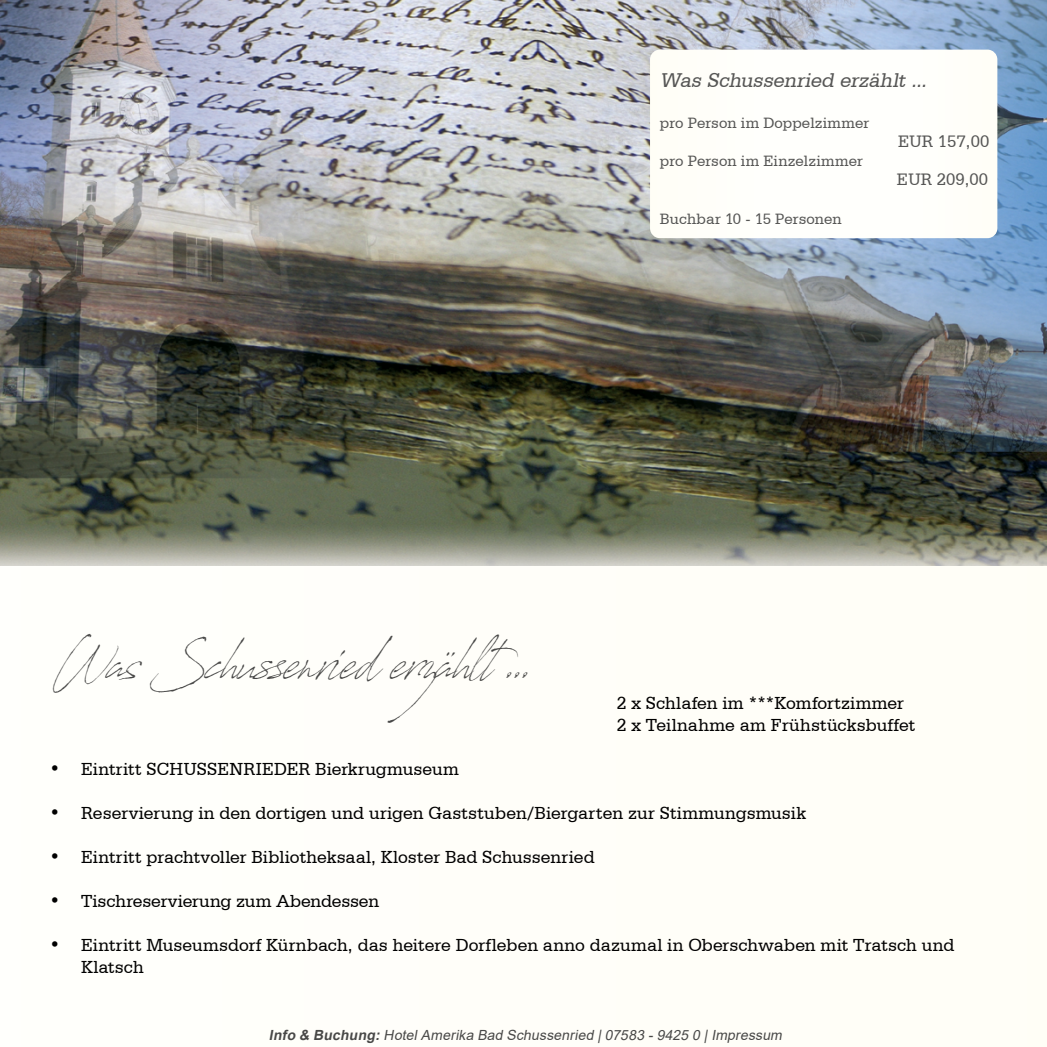
<style>
.page{position:relative;width:1047px;height:1047px;background:#fffef9}
.page>*{position:absolute;margin:0;border:0;box-sizing:border-box;transform-origin:0 0}
.t1{font:italic 65.62px "Antro Vectra";color:#484847;scale:.67 1}
.t2{font:italic 21px "Serifa BT";color:#565655}
.t3{font:18.38px/22.1px "Serifa BT";color:#000}
.t4{font:17.5px "Serifa BT";letter-spacing:.01em;color:#565655}
.t5{font:15.75px "Serifa BT";letter-spacing:.005em;color:#565655}
.t6{font:italic 14px "Arial";color:#484847}
.s1{font-weight:700}
</style>
<div class="page">
<img style="left:0;top:0;width:1047px;height:566px">
<svg style="left:650px;top:50px;width:347px;height:188px"></svg>
<p class="t2" style="left:660px;top:68px;width:272px">Was Schussenried erzählt...</p>
<p class="t5" style="left:660px;top:113px;width:211px">pro Person im Doppelzimmer</p>
<p class="t4" style="left:898px;top:131px;width:93px">EUR 157,00</p>
<p class="t5" style="left:660px;top:152px;width:204px">pro Person im Einzelzimmer</p>
<p class="t4" style="left:897px;top:169px;width:93px">EUR 209,00</p>
<p class="t5" style="left:660px;top:209px;width:183px">Buchbar 10 - 15 Personen</p>
<h1 class="t1" style="left:53px;top:615px;width:744px">WasSchussenried erzählt...</h1>
<p class="t3" style="left:617px;top:691px;width:300px">2 x Schlafen im ***Komfortzimmer<br>2 x Teilnahme am Frühstücksbuffet</p>
<p class="t3" style="left:50px;top:757px;width:411px">• Eintritt SCHUSSENRIEDER Bierkrugmuseum</p>
<p class="t3" style="left:50px;top:801px;width:758px">• Reservierung in den dortigen und urigen Gaststuben/Biergarten zur Stimmungsmusik</p>
<p class="t3" style="left:50px;top:845px;width:546px">• Eintritt prachtvoller Bibliotheksaal, Kloster Bad Schussenried</p>
<p class="t3" style="left:50px;top:890px;width:331px">• Tischreservierung zum Abendessen</p>
<p class="t3" style="left:81px;top:934px;width:875px;text-indent:-31px">• Eintritt Museumsdorf Kürnbach, das heitere Dorfleben anno dazumal in Oberschwaben mit Tratsch und<br>Klatsch</p>
<p class="t6" style="left:269px;top:1025px;width:518px"><span class="s1">Info &amp; Buchung:</span>HotelAmerika Bad Schussenried |07583 -9425 0 |Impressum</p>
</div>
